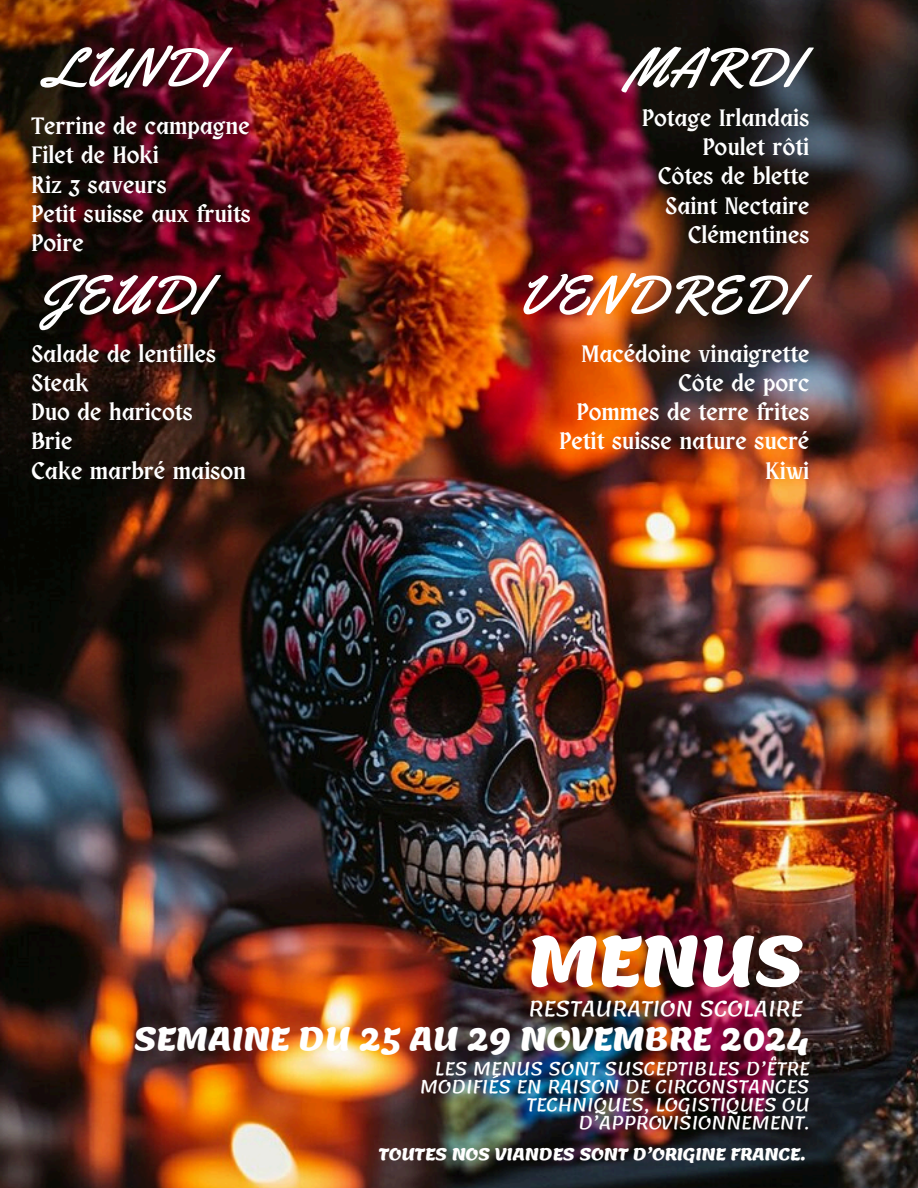
<style>
.page{position:relative;width:918px;height:1188px;background:#fff}
.page>*{position:absolute;margin:0;border:0;box-sizing:border-box;transform-origin:0 0}
.t1{font:700 69px "Lemonada";letter-spacing:-.015em;color:#fff}
.t2{font:55.05px "Yellowtail";color:#fff}
.t3{font:700 31.5px "Lemonada";letter-spacing:-.015em;color:#fff}
.t4{font:24px/29.2px "Obra Letra";color:#fff}
.t5{font:21px "Lemonada";letter-spacing:-.015em;color:#fff}
.t6{font:18px/18px "Lemonada";letter-spacing:-.015em;color:#fff;text-align:right}
.t7{font:700 16.5px "Lemonada";letter-spacing:-.015em;color:#fff}
</style>
<div class="page">
<img style="left:0;top:0;width:918px;height:1188px">
<h3 class="t2" style="left:44px;top:33px;width:176px">LUNDI</h3>
<h1 class="t4" style="left:31px;top:113px;width:221px">Terrine de campagne<br>Filet de Hoki<br>Riz 3 saveurs<br>Petit suisse aux fruits<br>Poire</h1>
<h1 class="t2" style="left:39px;top:261px;width:169px">JEUDI</h1>
<h3 class="t4" style="left:31px;top:340px;width:216px">Salade de lentilles<br>Steak<br>Duo de haricots<br>Brie<br>Cake marbré maison</h3>
<p class="t2" style="left:626px;top:33px;width:175px">MARDI</p>
<h5 class="t4" style="left:642px;top:105px;width:169px;text-align:right">Potage Irlandais<br>Poulet rôti<br>Côtes de blette<br>Saint Nectaire<br>Clémentines</h5>
<h3 class="t2" style="left:518px;top:261px;width:282px">VENDREDI</h3>
<p class="t4" style="left:560px;top:340px;width:251px;text-align:right">Macédoine vinaigrette<br>Côte de porc<br>Pommes de terre frites<br>Petit suisse nature sucré<br>Kiwi</p>
<h1 class="t1" style="left:527px;top:921px;width:278px">MENUS</h1>
<h1 class="t5" style="left:528px;top:996px;width:276px">RESTAURATION SCOLAIRE</h1>
<h3 class="t6" style="left:420px;top:1060px;width:391px">LES MENUS SONT SUSCEPTIBLES D’ÊTRE<br>MODIFIÉS EN RAISON DE CIRCONSTANCES<br>TECHNIQUES, LOGISTIQUES OU<br>D’APPROVISIONNEMENT.</h3>
<h4 class="t7" style="left:379px;top:1144px;width:428px">TOUTES NOS VIANDES SONT D’ORIGINE FRANCE.</h4>
<h2 class="t3" style="left:134px;top:1021px;width:677px">SEMAINE DU 25 AU 29 NOVEMBRE 2024</h2>
</div>
